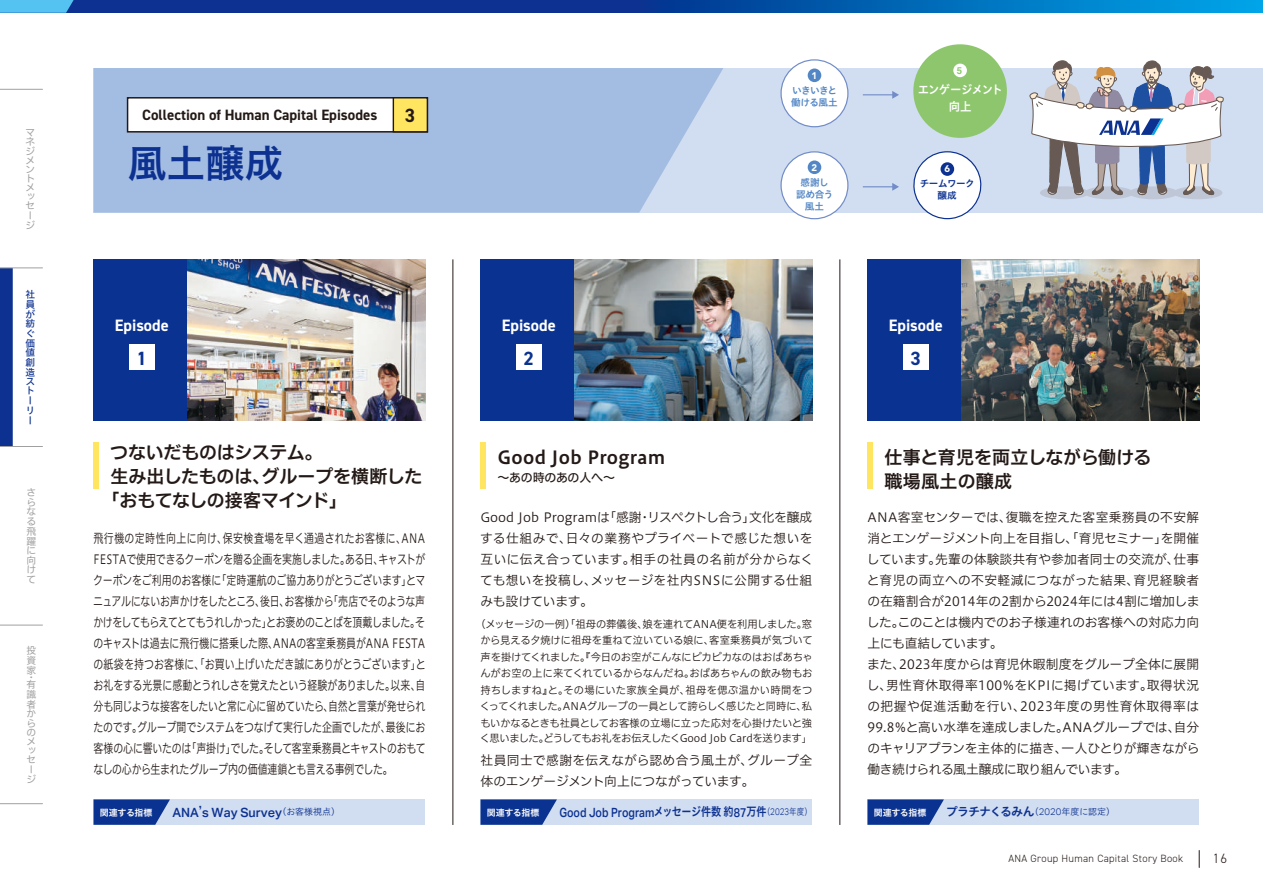
<style>
.page{position:relative;width:1263px;height:893px;background:#fff}
.page>*{position:absolute;margin:0;border:0;box-sizing:border-box;transform-origin:0 0}
.t1{font:39px "Hiragino UD Sans Std N W6";color:#0c3190}
.t2{font:700 19.2px "DIN2014";color:#0a3290}
.t3{font:700 19.2px "DIN2014";color:#231916}
.t4{font:18px/24px "Hiragino UD Sans F Std N W6";letter-spacing:-.01em;color:#231916}
.t5{font:18px "Hiragino UD Sans F Std N W6";letter-spacing:.02em;color:#231916}
.t6{font:18px "Hiragino UD Sans F Std N W6";letter-spacing:-.03em;color:#231916}
.t7{font:700 16.5px "DIN2014";color:#fff}
.t8{font:700 15px "DIN2014";color:#231916}
.t9{font:300 13.5px "DIN2014";color:#231916}
.t10{font:12.75px/21px "Hiragino UD Sans F Std N W3";color:#231916}
.t11{font:12.75px/21px "Hiragino UD Sans F Std N W3";color:#231916;text-align:justify;scale:.78 1}
.t12{font:500 12.75px "Aktiv Grotesk";color:#0c3190;scale:.84 1}
.t13{font:500 12.75px "Aktiv Grotesk";color:#0c3190}
.t14{font:12px "Hiragino UD Sans Std N W6";letter-spacing:-.07em;color:#0c3190}
.t15{font:12px "Hiragino UD Sans F Std N W5";letter-spacing:-.02em;color:#231916}
.t16{font:12px/16.5px "Hiragino UD Sans Std N W6";letter-spacing:-.06em;color:#fff;text-align:center;scale:.95 1}
.t17{font:10.5px/16.4px "Hiragino UD Sans F Std N W3";letter-spacing:-.015em;color:#231916;text-align:center}
.t18{font:300 10.5px "DIN2014";letter-spacing:.03em;color:#231916}
.t19{font:9.75px/9.3px "Hiragino UD Sans F Std N W4";color:#a0a0a1}
.t20{font:9.75px/9.6px "Hiragino UD Sans Std N W5";color:#0c3190}
.t21{font:9.6px/12px "Hiragino UD Sans Std N W6";letter-spacing:-.055em;color:#5286c5}
.t22{font:9.6px/12px "Hiragino UD Sans Std N W6";letter-spacing:-.02em;color:#5286c5;text-align:center}
.t23{font:9.6px/12px "Hiragino UD Sans Std N W6";letter-spacing:-.04em;color:#0c3190;text-align:center}
.t24{font:900 9.6px "Avenir LT Pro";color:#fff}
.t25{font:700 9.6px "Helvetica";color:#8dc66d}
.t26{font:9px "Hiragino UD Sans Std N W6";letter-spacing:-.025em;color:#fff}
.s1{font-family:"Hiragino UD Sans Std N W6";font-weight:400;font-size:12px}
.s2{font-family:"Hiragino UD Sans Std N W3";font-weight:400;font-size:9px}
.s3{font-weight:300;font-size:9.6px}
.s4{font-family:"Hiragino UD Sans Std N W3";font-size:9px}
.s5{font-family:"Aktiv Grotesk";font-weight:300;font-size:9.6px}
</style>
<div class="page">
<div style="left:94px;top:259px;width:331px;height:162px;background:#0a3290"></div>
<div style="left:129px;top:344px;width:26px;height:26px;background:#fff"></div>
<div style="left:480px;top:259px;width:332px;height:162px;background:#0a3290"></div>
<div style="left:867px;top:259px;width:332px;height:162px;background:#0a3290"></div>
<div style="left:516px;top:344px;width:25px;height:26px;background:#fff"></div>
<div style="left:903px;top:344px;width:25px;height:26px;background:#fff"></div>
<svg style="left:1199px;top:850px;width:1px;height:17px"></svg>
<hr style="left:452px;top:259px;width:1px;height:566px;background:#231916">
<hr style="left:839px;top:259px;width:1px;height:566px;background:#231916">
<div style="left:480px;top:442px;width:6px;height:47px;background:#ffe560"></div>
<img style="left:961px;top:259px;width:238px;height:162px">
<img style="left:187px;top:259px;width:238px;height:162px">
<div style="left:867px;top:442px;width:6px;height:47px;background:#ffe560"></div>
<div style="left:867px;top:799px;width:332px;height:26px;background:#d1ddf0"></div>
<svg style="left:867px;top:799px;width:77px;height:26px;background:#22479b"></svg>
<div style="left:480px;top:799px;width:332px;height:26px;background:#d1ddf0"></div>
<svg style="left:480px;top:799px;width:77px;height:26px;background:#22479c"></svg>
<div style="left:94px;top:442px;width:5px;height:47px;background:#ffe560"></div>
<div style="left:94px;top:799px;width:331px;height:26px;background:#d1ddf0"></div>
<svg style="left:94px;top:799px;width:76px;height:26px;background:#21469b"></svg>
<img style="left:574px;top:259px;width:238px;height:162px">
<div style="left:94px;top:68px;width:1169px;height:145px;background:#d1ddf0"></div>
<svg style="left:94px;top:68px;width:629px;height:145px;background:#a6bee3"></svg>
<div style="left:913px;top:44px;width:94px;height:94px;background:#8dc66d;border-radius:50%"></div>
<div style="left:953px;top:64px;width:14px;height:13px;background:#fff;border-radius:50%"></div>
<hr style="left:863px;top:94px;width:30px;height:1px;background:#718cc7">
<svg style="left:892px;top:91px;width:7px;height:8px"></svg>
<svg style="left:780px;top:151px;width:68px;height:68px"></svg>
<div style="left:808px;top:160px;width:13px;height:14px;background:#5286c5;border-radius:50%"></div>
<hr style="left:863px;top:186px;width:30px;height:1px;background:#718cc7">
<svg style="left:892px;top:183px;width:7px;height:8px"></svg>
<svg style="left:780px;top:59px;width:68px;height:68px"></svg>
<div style="left:808px;top:69px;width:13px;height:13px;background:#5286c5;border-radius:50%"></div>
<svg style="left:913px;top:151px;width:69px;height:68px"></svg>
<div style="left:940px;top:162px;width:14px;height:14px;background:#0c3190;border-radius:50%"></div>
<svg style="left:1029px;top:60px;width:195px;height:139px"></svg>
<hr style="left:0;top:89px;width:43px;height:1px;background:#a0a0a1">
<svg style="left:0;top:269px;width:13px;height:177px;background:#103492"></svg>
<hr style="left:0;top:268px;width:43px;height:1px;background:#a0a0a1">
<hr style="left:0;top:446px;width:43px;height:1px;background:#a0a0a1">
<hr style="left:0;top:625px;width:43px;height:1px;background:#a0a0a1">
<hr style="left:0;top:803px;width:43px;height:1px;background:#a0a0a1">
<svg style="left:81px;top:0;width:1182px;height:13px;background:#0551a6"></svg>
<svg style="left:0;top:0;width:81px;height:13px"></svg>
<div style="left:127px;top:97px;width:301px;height:36px;background:#fff;border:2px solid #231916"></div>
<div style="left:393px;top:97px;width:35px;height:36px;background:#ffe560;border:1px solid #231916"></div>
<p class="t19" style="left:26px;top:127px;width:11px">マネジメントメッセージ</p>
<p class="t20" style="left:26px;top:289px;width:11px">社員が紡ぐ価値創造ストーリー</p>
<p class="t19" style="left:27px;top:487px;width:11px;text-align:justify">さらなる飛躍に向けて</p>
<p class="t19" style="left:27px;top:645px;width:11px;line-height:9.8px;text-align:justify">投資家</p>
<p class="t19" style="left:27px;top:673px;width:11px;line-height:7.4px">・有</p>
<p class="t19" style="left:27px;top:689px;width:11px">識者からのメッセージ</p>
<p class="t8" style="left:142px;top:105px;width:237px">Collection of Human Capital Episodes</p>
<h2 class="t3" style="left:405px;top:102px;width:12px">3</h2>
<h1 class="t1" style="left:128px;top:134px;width:157px">風土醸成</h1>
<p class="t7" style="left:115px;top:314px;width:55px">Episode</p>
<h2 class="t2" style="left:137px;top:345px;width:12px">1</h2>
<h3 class="t4" style="left:110px;top:440px;width:214px">つないだものはシステム。</h3>
<h3 class="t4" style="left:111px;top:464px;width:313px">生み出したものは、グループを横断した</h3>
<h3 class="t6" style="left:102px;top:487px;width:247px">「おもてなしの接客マインド」</h3>
<p class="t11" style="left:93px;top:527px;width:428px">飛行機の定時性向上に向け、保安検査場を早く通過されたお客様に、ANA FESTAで使用できるクーポンを贈る企画を実施しました。ある日、キャストがクーポンをご利用のお客様に「定時運航のご協力ありがとうございます」とマニュアルにないお声かけをしたところ、後日、お客様から「売店でそのような声かけをしてもらえてとてもうれしかった」とお褒めのことばを頂戴しました。そのキャストは過去に飛行機に搭乗した際、ANAの客室乗務員がANA FESTAの紙袋を持つお客様に、「お買い上げいただき誠にありがとうございます」とお礼をする光景に感動とうれしさを覚えたという経験がありました。以来、自分も同じような接客をしたいと常に心に留めていたら、自然と言葉が発せられたのです。グループ間でシステムをつなげて実行した企画でしたが、最後にお客様の心に響いたのは「声掛け」でした。そして客室乗務員とキャストのおもてなしの心から生まれたグループ内の価値連鎖とも言える事例でした。</p>
<p class="t26" style="left:100px;top:805px;width:54px">関連する指標</p>
<p class="t13" style="left:172px;top:805px;width:169px">ANA<span class="s1">ʼ</span>s Way Survey<span class="s2">（お客様視点）</span></p>
<p class="t24" style="left:812px;top:69px;width:7px">1</p>
<p class="t21" style="left:791px;top:84px;width:48px">いきいきと働ける風土</p>
<p class="t25" style="left:957px;top:62px;width:7px">5</p>
<p class="t16" style="left:918px;top:81px;width:91px">エンゲージメント向上</p>
<p class="t24" style="left:812px;top:161px;width:7px">2</p>
<p class="t24" style="left:944px;top:163px;width:7px">6</p>
<p class="t22" style="left:796px;top:176px;width:39px">感謝し認め合う風土</p>
<p class="t23" style="left:920px;top:177px;width:57px">チームワーク醸成</p>
<p class="t7" style="left:502px;top:314px;width:55px">Episode</p>
<h2 class="t2" style="left:524px;top:345px;width:12px">2</h2>
<p class="t7" style="left:889px;top:314px;width:55px">Episode</p>
<h2 class="t2" style="left:910px;top:345px;width:12px">3</h2>
<h3 class="t5" style="left:497px;top:443px;width:169px">Good Job Program</h3>
<p class="t15" style="left:497px;top:469px;width:119px">～あの時のあの人へ～</p>
<p class="t10" style="left:480px;top:505px;width:335px;text-align:justify">Good Job Programは「感謝・リスペクトし合う」文化を醸成する仕組みで、日々の業務やプライベートで感じた想いを互いに伝え合っています。相手の社員の名前が分からなくても想いを投稿し、メッセージを社内SNSに公開する仕組みも設けています。</p>
<p class="t17" style="left:475px;top:615px;width:339px">（メッセージの一例）「祖母の葬儀後、娘を連れてANA便を利用しました。窓から見える夕焼けに祖母を重ねて泣いている娘に、客室乗務員が気づいて声を掛けてくれました。『今日のお空がこんなにピカピカなのはおばあちゃんがお空の上に来てくれているからなんだね。おばあちゃんの飲み物もお持ちしますね』と。その場にいた家族全員が、祖母を偲ぶ温かい時間をつくってくれました。ANAグループの一員として誇らしく感じたと同時に、私もいかなるときも社員としてお客様の立場に立った応対を心掛けたいと強く思いました。どうしてもお礼をお伝えしたくGood Job Cardを送ります」</p>
<p class="t10" style="left:480px;top:748px;width:333px">社員同士で感謝を伝えながら認め合う風土が、グループ全体のエンゲージメント向上につながっています。</p>
<h3 class="t4" style="left:884px;top:444px;width:269px">仕事と育児を両立しながら働ける職場風土の醸成</h3>
<p class="t10" style="left:867px;top:505px;width:334px">ANA客室センターでは、復職を控えた客室乗務員の不安解消とエンゲージメント向上を目指し、「育児セミナー」を開催しています。先輩の体験談共有や参加者同士の交流が、仕事と育児の両立への不安軽減につながった結果、育児経験者の在籍割合が2014年の2割から2024年には4割に増加しました。このことは機内でのお子様連れのお客様への対応力向上にも直結しています。<br>また、2023年度からは育児休暇制度をグループ全体に展開し、男性育休取得率100％をKPIに掲げています。取得状況の把握や促進活動を行い、2023年度の男性育休取得率は<br>99.8％と高い水準を達成しました。ANAグループでは、自分のキャリアプランを主体的に描き、一人ひとりが輝きながら働き続けられる風土醸成に取り組んでいます。</p>
<p class="t26" style="left:487px;top:805px;width:54px">関連する指標</p>
<p class="t12" style="left:559px;top:805px;width:302px">Good Job Program<span class="s1">メッセージ件数約</span>87<span class="s1">万件</span><span class="s2">（</span><span class="s3">2023</span><span class="s2">年度）</span></p>
<p class="t26" style="left:874px;top:805px;width:54px">関連する指標</p>
<p class="t14" style="left:946px;top:803px;width:171px">プラチナくるみん<span class="s4">（</span><span class="s5">2020</span><span class="s4">年度に認定）</span></p>
<p class="t18" style="left:1008px;top:852px;width:176px">ANA Group Human Capital Story Book</p>
<p class="t9" style="left:1213px;top:850px;width:16px">16</p>
</div>
